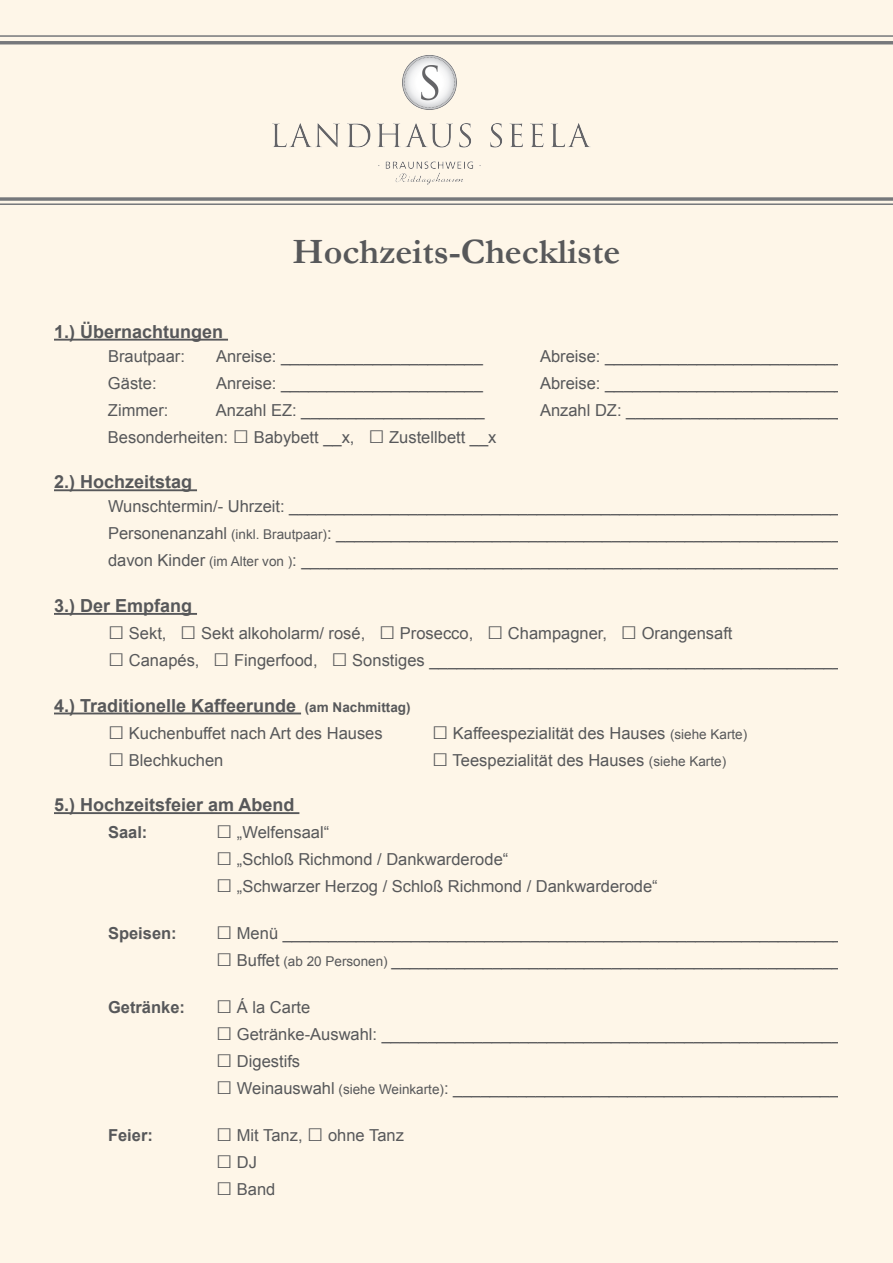
<style>
.page{position:relative;width:893px;height:1263px;background:#fef6e8}
.page>*{position:absolute;margin:0;border:0;box-sizing:border-box;transform-origin:0 0}
.t1{font:700 36px "Garamond";color:#57585a}
.t2{font:700 18px "Arial";color:#57585a}
.t3{font:16.5px/27px "Arial";color:#57585a;text-align:justify}
.t4{font:700 16.5px "Arial";color:#57585a}
.s1{font-size:27px}
.s2{font-size:13.5px}
.s3{font-weight:400;font-size:27px}
.s4{font-weight:400}
</style>
<div class="page">
<hr style="left:0;top:41px;width:893px;height:3px;background:#76787b">
<hr style="left:0;top:35px;width:893px;height:2px;background:#76787b">
<svg style="left:0;top:197px;width:893px;height:4px;background:#888989"></svg>
<hr style="left:0;top:203px;width:893px;height:2px;background:#76787b">
<img style="left:255px;top:44px;width:353px;height:141px">
<hr style="left:54px;top:339px;width:174px;height:2px;background:#57585a">
<hr style="left:54px;top:489px;width:143px;height:2px;background:#57585a">
<hr style="left:54px;top:613px;width:143px;height:2px;background:#57585a">
<hr style="left:54px;top:712px;width:247px;height:2px;background:#57585a">
<hr style="left:54px;top:812px;width:245px;height:2px;background:#57585a">
<h1 class="t1" style="left:292px;top:227px;width:329px">Hochzeits-Checkliste</h1>
<p class="t2" style="left:54px;top:319px;width:171px">1.) Übernachtungen</p>
<p class="t3" style="left:108px;top:342px;width:79px">Brautpaar:</p>
<p class="t3" style="left:216px;top:342px;width:268px">Anreise: ______________________</p>
<p class="t3" style="left:540px;top:342px;width:305px">Abreise: __________________________</p>
<p class="t3" style="left:108px;top:369px;width:50px">Gäste:</p>
<p class="t3" style="left:216px;top:369px;width:268px">Anreise: ______________________</p>
<p class="t3" style="left:540px;top:369px;width:305px">Abreise: __________________________</p>
<p class="t3" style="left:108px;top:396px;width:62px">Zimmer:</p>
<p class="t3" style="left:216px;top:396px;width:270px">Anzahl EZ: ____________________</p>
<p class="t3" style="left:540px;top:396px;width:308px">Anzahl DZ: ________________________</p>
<p class="t3" style="left:108px;top:423px;width:390px">Besonderheiten: <span class="s1">□</span> Babybett __x, <span class="s1">□</span> Zustellbett __x</p>
<p class="t2" style="left:54px;top:469px;width:140px">2.) Hochzeitstag</p>
<p class="t3" style="left:108px;top:493px;width:743px">Wunschtermin/- Uhrzeit: _____________________________________________________________ Personenanzahl <span class="s2">(inkl. Brautpaar)</span>: ________________________________________________________ davon Kinder <span class="s2">(im Alter von )</span>: ___________________________________________________________</p>
<p class="t2" style="left:54px;top:593px;width:140px">3.) Der Empfang</p>
<p class="t3" style="left:108px;top:620px;width:626px"><span class="s1">□</span> Sekt, <span class="s1">□</span> Sekt alkoholarm/ rosé, <span class="s1">□</span> Prosecco, <span class="s1">□</span> Champagner, <span class="s1">□</span> Orangensaft</p>
<p class="t3" style="left:108px;top:647px;width:736px"><span class="s1">□</span> Canapés, <span class="s1">□</span> Fingerfood, <span class="s1">□</span> Sonstiges _____________________________________________</p>
<p class="t2" style="left:54px;top:693px;width:358px">4.) Traditionelle Kaffeerunde <span class="s2">(am Nachmittag)</span></p>
<p class="t3" style="left:108px;top:719px;width:276px"><span class="s1">□</span> Kuchenbuffet nach Art des Hauses</p>
<p class="t3" style="left:432px;top:719px;width:317px"><span class="s1">□</span> Kaffeespezialität des Hauses <span class="s2">(siehe Karte)</span></p>
<p class="t3" style="left:108px;top:746px;width:117px"><span class="s1">□</span> Blechkuchen</p>
<p class="t3" style="left:432px;top:746px;width:296px"><span class="s1">□</span> Teespezialität des Hauses <span class="s2">(siehe Karte)</span></p>
<p class="t2" style="left:54px;top:792px;width:242px">5.) Hochzeitsfeier am Abend</p>
<p class="t4" style="left:108px;top:821px;width:41px">Saal:</p>
<p class="t3" style="left:216px;top:819px;width:115px"><span class="s1">□</span> „Welfensaal“</p>
<p class="t3" style="left:216px;top:846px;width:294px"><span class="s1">□</span> „Schloß Richmond / Dankwarderode“</p>
<p class="t3" style="left:216px;top:873px;width:443px"><span class="s1">□</span> „Schwarzer Herzog / Schloß Richmond / Dankwarderode“</p>
<p class="t4" style="left:108px;top:921px;width:70px">Speisen:</p>
<p class="t3" style="left:216px;top:920px;width:628px"><span class="s1">□</span> Menü _____________________________________________________________</p>
<p class="t3" style="left:216px;top:947px;width:627px"><span class="s1">□</span> Buffet <span class="s2">(ab 20 Personen)</span> _________________________________________________</p>
<p class="t4" style="left:108px;top:995px;width:204px">Getränke: <span class="s3">□</span> <span class="s4">Á la Carte</span></p>
<p class="t3" style="left:216px;top:1020px;width:635px"><span class="s1">□</span> Getränke-Auswahl: ___________________________________________________</p>
<p class="t3" style="left:216px;top:1047px;width:86px"><span class="s1">□</span> Digestifs</p>
<p class="t3" style="left:216px;top:1074px;width:633px"><span class="s1">□</span> Weinauswahl <span class="s2">(siehe Weinkarte)</span>: ___________________________________________</p>
<p class="t4" style="left:108px;top:1123px;width:46px">Feier:</p>
<p class="t3" style="left:216px;top:1121px;width:189px"><span class="s1">□</span> Mit Tanz, <span class="s1">□</span> ohne Tanz</p>
<p class="t3" style="left:216px;top:1148px;width:43px"><span class="s1">□</span> DJ</p>
<p class="t3" style="left:216px;top:1175px;width:61px"><span class="s1">□</span> Band</p>
</div>
